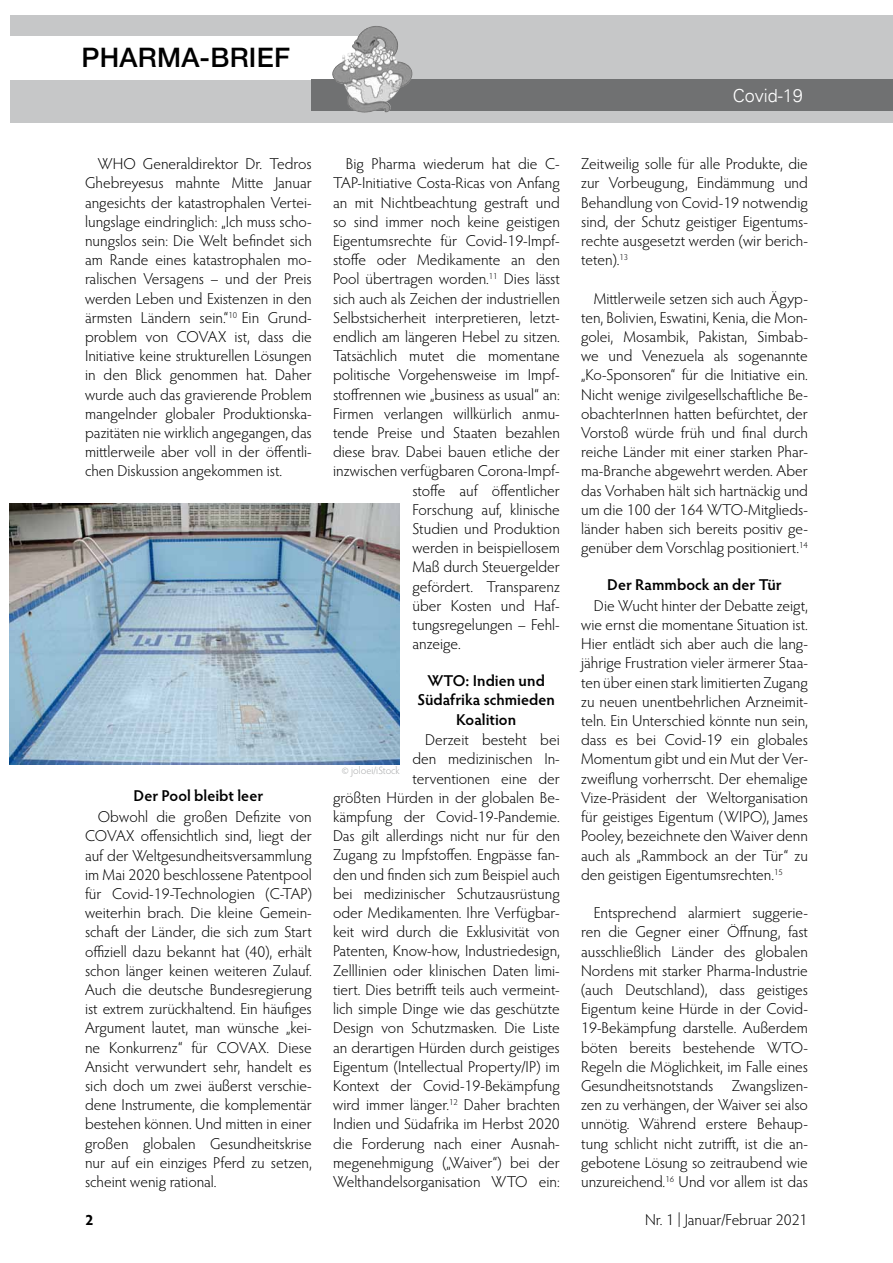
<style>
.page{position:relative;width:893px;height:1263px;background:#fff}
.page>*{position:absolute;margin:0;border:0;box-sizing:border-box;transform-origin:0 0}
.t1{font:500 27px "Helvetica Neue LT";letter-spacing:.01em;color:#000}
.t2{font:300 18px "Univers";color:#fff}
.t3{font:300 15.75px/19.2px "Hypatia Sans Pro";color:#000;text-align:justify}
.t4{font:600 15.75px/19.2px "Hypatia Sans Pro";color:#000;text-align:center}
.t5{font:15.75px "Hypatia Sans Pro Light 2";color:#000}
.t6{font:700 15px "Hypatia Sans Pro";color:#000}
.t7{font:300 10.5px "Hypatia Sans Pro";color:#a9aaac}
</style>
<div class="page">
<div style="left:10px;top:15px;width:868px;height:108px;background:#c6c7c8"></div>
<div style="left:8px;top:36px;width:363px;height:43px;background:#fff"></div>
<div style="left:311px;top:79px;width:567px;height:32px;background:#707172"></div>
<img style="left:344px;top:26px;width:30px;height:34px">
<div style="left:862px;top:15px;width:31px;height:108px;background:#c6c7c8"></div>
<div style="left:846px;top:79px;width:47px;height:32px;background:#707172"></div>
<img style="left:9px;top:503px;width:391px;height:261px">
<h1 class="t1" style="left:81px;top:42px;width:210px">PHARMA-BRIEF</h1>
<p class="t2" style="left:733px;top:85px;width:72px">Covid-19</p>
<p class="t3" style="left:85px;top:154px;width:228px;text-indent:13px">WHO Generaldirektor Dr. Tedros Ghebreyesus mahnte Mitte Januar angesichts der katastrophalen Vertei&shy;lungslage eindringlich: „Ich muss scho&shy;nungslos sein: Die Welt befindet sich am Rande eines katastrophalen mo&shy;ralischen Versagens – und der Preis werden Leben und Existenzen in den ärmsten Ländern sein.“<sup>10</sup> Ein Grund&shy;problem von COVAX ist, dass die Initiative keine strukturellen Lösungen in den Blick genommen hat. Daher wurde auch das gravierende Problem mangelnder globaler Produktionska&shy;pazitäten nie wirklich angegangen, das mittlerweile aber voll in der öffentli&shy;chen Diskussion angekommen ist.</p>
<p class="t4" style="left:134px;top:786px;width:131px">Der Pool bleibt leer</p>
<p class="t3" style="left:85px;top:807px;width:228px;text-indent:13px">Obwohl die großen Defizite von COVAX offensichtlich sind, liegt der auf der Weltgesundheitsversammlung im Mai 2020 beschlossene Patentpool für Covid-19-Technologien (C-TAP) weiterhin brach. Die kleine Gemein&shy;schaft der Länder, die sich zum Start offiziell dazu bekannt hat (40), erhält schon länger keinen weiteren Zulauf.<br>Auch die deutsche Bundesregierung ist extrem zurückhaltend. Ein häufiges Argument lautet, man wünsche „kei&shy;ne Konkurrenz“ für COVAX. Diese Ansicht verwundert sehr, handelt es sich doch um zwei äußerst verschie&shy;dene Instrumente, die komplementär bestehen können. Und mitten in einer großen globalen Gesundheitskrise nur auf ein einziges Pferd zu setzen, scheint wenig rational.</p>
<p class="t3" style="left:346px;top:154px;width:215px">Big Pharma wiederum hat die C-</p>
<p class="t3" style="left:333px;top:173px;width:228px">TAP-Initiative Costa-Ricas von Anfang</p>
<p class="t3" style="left:333px;top:192px;width:228px">an mit Nichtbeachtung gestraft und</p>
<p class="t3" style="left:333px;top:211px;width:228px">so sind immer noch keine geistigen</p>
<p class="t3" style="left:333px;top:231px;width:228px">Eigentumsrechte für Covid-19-Impf-</p>
<p class="t3" style="left:333px;top:250px;width:228px">stoffe oder Medikamente an den</p>
<p class="t3" style="left:333px;top:269px;width:228px">Pool übertragen worden.<sup>11</sup> Dies lässt</p>
<p class="t3" style="left:333px;top:288px;width:228px">sich auch als Zeichen der industriellen</p>
<p class="t3" style="left:333px;top:307px;width:228px">Selbstsicherheit interpretieren, letzt-</p>
<p class="t3" style="left:333px;top:327px;width:228px">endlich am längeren Hebel zu sitzen.</p>
<p class="t3" style="left:333px;top:346px;width:228px">Tatsächlich mutet die momentane</p>
<p class="t3" style="left:333px;top:365px;width:228px">politische Vorgehensweise im Impf-</p>
<p class="t3" style="left:333px;top:384px;width:228px">stoffrennen wie „business as usual“ an:</p>
<p class="t3" style="left:333px;top:403px;width:228px">Firmen verlangen willkürlich anmu-</p>
<p class="t3" style="left:333px;top:423px;width:228px">tende Preise und Staaten bezahlen</p>
<p class="t3" style="left:333px;top:442px;width:228px">diese brav. Dabei bauen etliche der</p>
<p class="t3" style="left:333px;top:461px;width:228px">inzwischen verfügbaren Corona-Impf-</p>
<p class="t3" style="left:412px;top:480px;width:149px">stoffe auf öffentlicher</p>
<p class="t3" style="left:412px;top:499px;width:149px">Forschung auf, klinische</p>
<p class="t3" style="left:412px;top:519px;width:149px">Studien und Produktion</p>
<p class="t3" style="left:412px;top:538px;width:149px">werden in beispiellosem</p>
<p class="t3" style="left:412px;top:557px;width:149px">Maß durch Steuergelder</p>
<p class="t3" style="left:412px;top:576px;width:149px">gefördert. Transparenz</p>
<p class="t3" style="left:412px;top:595px;width:149px">über Kosten und Haf-</p>
<p class="t3" style="left:412px;top:615px;width:149px">tungsregelungen – Fehl-</p>
<p class="t3" style="left:412px;top:634px;width:50px">anzeige.</p>
<p class="t4" style="left:417px;top:670px;width:139px">WTO: Indien und<br>Südafrika schmieden<br>Koalition</p>
<p class="t3" style="left:333px;top:730px;width:228px;text-align:right">Derzeit besteht bei<br>den medizinischen In&shy;terventionen eine der<br>größten Hürden in der globalen Be&shy;kämpfung der Covid-19-Pandemie.<br>Das gilt allerdings nicht nur für den Zugang zu Impfstoffen. Engpässe fan&shy;den und finden sich zum Beispiel auch bei medizinischer Schutzausrüstung oder Medikamenten. Ihre Verfügbar&shy;keit wird durch die Exklusivität von Patenten, Know-how, Industriedesign, Zelllinien oder klinischen Daten limi&shy;tiert. Dies betrifft teils auch vermeint&shy;lich simple Dinge wie das geschützte Design von Schutzmasken. Die Liste an derartigen Hürden durch geistiges Eigentum (Intellectual Property/IP) im Kontext der Covid-19-Bekämpfung wird immer länger.<sup>12</sup> Daher brachten Indien und Südafrika im Herbst 2020 die Forderung nach einer Ausnah&shy;megenehmigung („Waiver“) bei der Welthandelsorganisation WTO ein:</p>
<p class="t7" style="left:342px;top:764px;width:59px">© joloei/iStock</p>
<p class="t3" style="left:581px;top:154px;width:228px">Zeitweilig solle für alle Produkte, die zur Vorbeugung, Eindämmung und Behandlung von Covid-19 notwendig sind, der Schutz geistiger Eigentums&shy;rechte ausgesetzt werden (wir berich&shy;teten).<sup>13</sup></p>
<p class="t3" style="left:581px;top:288px;width:228px;text-indent:13px">Mittlerweile setzen sich auch Ägyp&shy;ten, Bolivien, Eswatini, Kenia, die Mon&shy;golei, Mosambik, Pakistan, Simbab&shy;we und Venezuela als sogenannte „Ko-Sponsoren“ für die Initiative ein.<br>Nicht wenige zivilgesellschaftliche Be&shy;obachterInnen hatten befürchtet, der Vorstoß würde früh und final durch reiche Länder mit einer starken Phar&shy;ma-Branche abgewehrt werden. Aber das Vorhaben hält sich hartnäckig und um die 100 der 164 WTO-Mitglieds&shy;länder haben sich bereits positiv ge&shy;genüber dem Vorschlag positioniert.<sup>14</sup></p>
<p class="t4" style="left:607px;top:574px;width:176px">Der Rammbock an der Tür</p>
<p class="t3" style="left:581px;top:595px;width:228px;text-indent:13px">Die Wucht hinter der Debatte zeigt, wie ernst die momentane Situation ist.<br>Hier entlädt sich aber auch die lang&shy;jährige Frustration vieler ärmerer Staa&shy;ten über einen stark limitierten Zugang zu neuen unentbehrlichen Arzneimit&shy;teln. Ein Unterschied könnte nun sein, dass es bei Covid-19 ein globales Momentum gibt und ein Mut der Ver&shy;zweiflung vorherrscht. Der ehemalige Vize-Präsident der Weltorganisation für geistiges Eigentum (WIPO), James Pooley, bezeichnete den Waiver denn auch als „Rammbock an der Tür“ zu den geistigen Eigentumsrechten.<sup>15</sup></p>
<p class="t3" style="left:581px;top:903px;width:228px;text-indent:13px">Entsprechend alarmiert suggerie&shy;ren die Gegner einer Öffnung, fast ausschließlich Länder des globalen Nordens mit starker Pharma-Industrie (auch Deutschland), dass geistiges Eigentum keine Hürde in der Covid-19-Bekämpfung darstelle. Außerdem böten bereits bestehende WTO-Regeln die Möglichkeit, im Falle eines Gesundheitsnotstands Zwangslizen&shy;zen zu verhängen, der Waiver sei also unnötig. Während erstere Behaup&shy;tung schlicht nicht zutrifft, ist die an&shy;gebotene Lösung so zeitraubend wie unzureichend.<sup>16</sup> Und vor allem ist das</p>
<p class="t6" style="left:85px;top:1209px;width:10px">2</p>
<p class="t5" style="left:645px;top:1210px;width:164px">Nr. 1 | Januar/Februar 2021</p>
</div>
